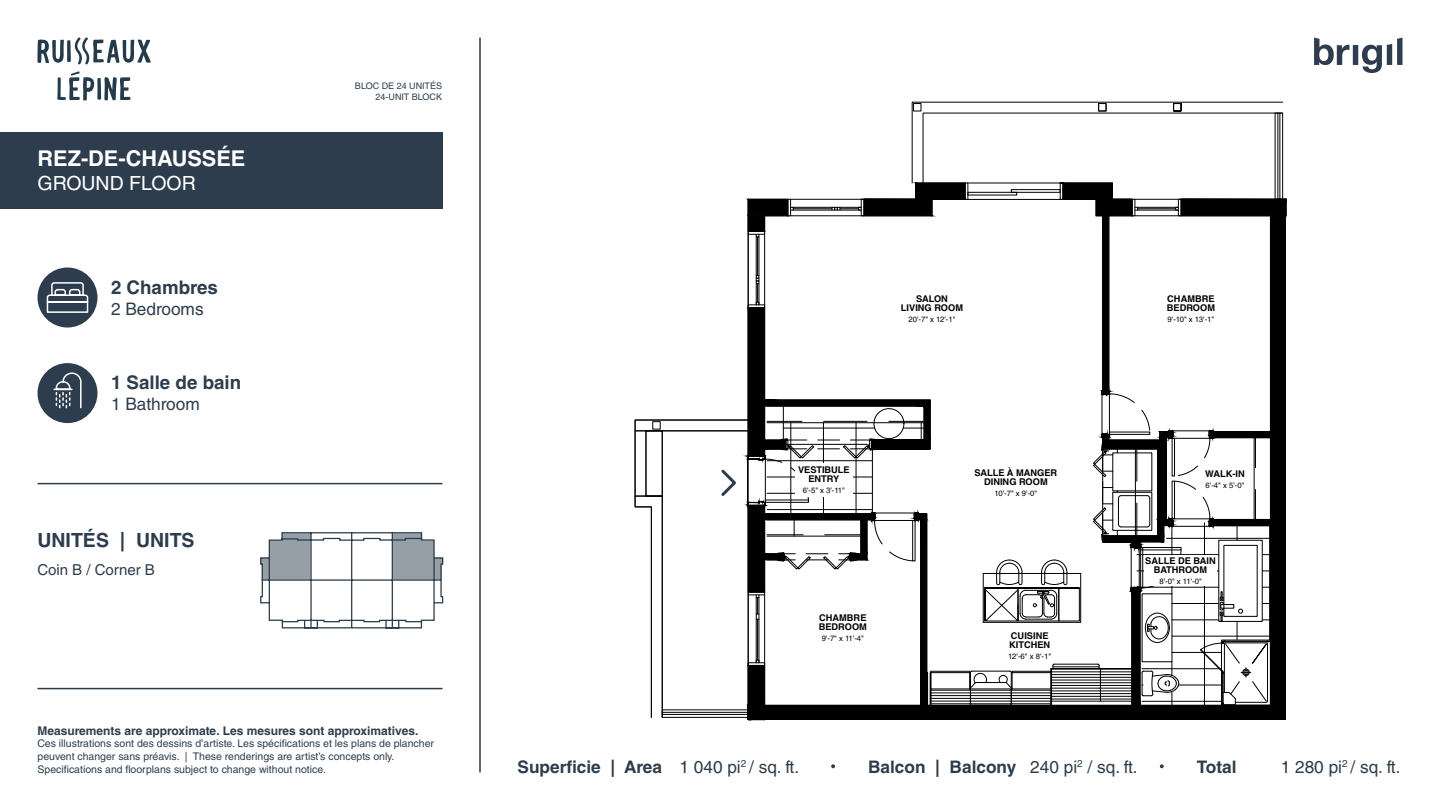
<style>
.page{position:relative;width:1440px;height:810px;background:#fff}
.page>*{position:absolute;margin:0;border:0;box-sizing:border-box;transform-origin:0 0}
.t1{font:700 21.75px "Helvetica LT Std";color:#fff}
.t2{font:700 19.5px "Helvetica LT Std";color:#2d3d4d}
.t3{font:19.5px "Helvetica LT Std";color:#fff}
.t4{font:700 18.75px "Helvetica LT Std";color:#2d3d4d}
.Titre{font:700 17.25px "Helvetica LT Std";color:#2d3d4d}
.Titre-2{font:17.25px "Helvetica LT Std";color:#2d3d4d}
.t5{font:15px "Helvetica LT Std";color:#2d3d4d}
.t6{font:700 12px "Helvetica LT Std";color:#2d3d4d}
.t7{font:10.5px/12.6px "Helvetica LT Std";color:#2d3d4d}
.Titre-3{font:10.05px "Helvetica LT Std";color:#2d3d4d}
.t8{font:700 9.23px/9.2px "Helvetica LT Std";color:#000;text-align:center}
.t9{font:9px "Helvetica LT Std";color:#2d3d4d}
.t10{font:7.73px "Helvetica LT Std";letter-spacing:-.055em;color:#000}
.s1{font-weight:400}
</style>
<div class="page">
<div style="left:0;top:132px;width:442px;height:76px;background:#2d3d4d"></div>
<hr style="left:479px;top:38px;width:2px;height:734px;background:#2d3d4d">
<hr style="left:38px;top:688px;width:404px;height:1px;background:#2d3d4d">
<hr style="left:38px;top:483px;width:404px;height:1px;background:#2d3d4d">
<svg style="left:1314px;top:38px;width:88px;height:35px"></svg>
<div style="left:38px;top:268px;width:60px;height:60px;background:#2d3d4d;border-radius:50%"></div>
<svg style="left:46px;top:282px;width:43px;height:31px"></svg>
<div style="left:38px;top:363px;width:60px;height:60px;background:#2d3d4d;border-radius:50%"></div>
<svg style="left:53px;top:372px;width:29px;height:37px"></svg>
<svg style="left:831px;top:764px;width:4px;height:4px"></svg>
<svg style="left:1160px;top:764px;width:4px;height:4px"></svg>
<svg style="left:38px;top:37px;width:113px;height:27px"></svg>
<svg style="left:57px;top:71px;width:74px;height:30px"></svg>
<svg style="left:721px;top:469px;width:15px;height:27px"></svg>
<svg style="left:260px;top:532px;width:184px;height:97px"></svg>
<div style="left:652px;top:421px;width:8px;height:8px;border:1px solid #000"></div>
<div style="left:635px;top:420px;width:114px;height:11px;border:1px solid #000"></div>
<svg style="left:634px;top:495px;width:29px;height:223px"></svg>
<hr style="left:635px;top:431px;width:1px;height:65px;background:#000">
<div style="left:646px;top:431px;width:17px;height:65px;border:1px solid #000"></div>
<hr style="left:662px;top:712px;width:86px;height:1px;background:#000">
<hr style="left:662px;top:714px;width:86px;height:1px;background:#000">
<div style="left:662px;top:710px;width:87px;height:8px;border:1px solid #000"></div>
<svg style="left:747px;top:102px;width:540px;height:603px"></svg>
<div style="left:795px;top:464px;width:58px;height:33px;background:#fff"></div>
<div style="left:1144px;top:556px;width:73px;height:30px;background:#fff"></div>
<div style="left:747px;top:705px;width:537px;height:15px;background:#000"></div>
<div style="left:1270px;top:200px;width:16px;height:520px;background:#000"></div>
<h1 class="t1" style="left:38px;top:145px;width:209px">REZ-DE-CHAUSSÉE</h1>
<h2 class="t3" style="left:38px;top:172px;width:160px">GROUND FLOOR</h2>
<p class="t9" style="left:355px;top:81px;width:89px">BLOC DE 24 UNITÉS</p>
<p class="t9" style="left:376px;top:92px;width:68px">24-UNIT BLOCK</p>
<p class="t4" style="left:111px;top:276px;width:108px">2 Chambres</p>
<p class="Titre-2" style="left:111px;top:299px;width:94px">2 Bedrooms</p>
<p class="t8" style="left:901px;top:294px;width:64px">SALON<br>LIVING ROOM</p>
<p class="t10" style="left:908px;top:315px;width:49px">20'-7" x 12'-1"</p>
<h3 class="t4" style="left:111px;top:371px;width:132px">1 Salle de bain</h3>
<h3 class="Titre-2" style="left:111px;top:394px;width:90px">1 Bathroom</h3>
<p class="t2" style="left:38px;top:528px;width:159px">UNITÉS | UNITS</p>
<p class="t5" style="left:38px;top:561px;width:119px">Coin B / Corner B</p>
<p class="t8" style="left:798px;top:465px;width:53px">VESTIBULE<br>ENTRY</p>
<p class="t10" style="left:803px;top:486px;width:44px">6'-5" x 3'-11"</p>
<p class="t8" style="left:819px;top:613px;width:50px;text-align:left">CHAMBRE<br>BEDROOM</p>
<p class="t10" style="left:822px;top:634px;width:44px">9'-7" x 11'-4"</p>
<p class="t8" style="left:975px;top:468px;width:84px">SALLE À MANGER<br>DINING ROOM</p>
<p class="t10" style="left:995px;top:488px;width:44px">10'-7" x 9'-0"</p>
<p class="t8" style="left:1009px;top:631px;width:43px;text-align:left">CUISINE<br>KITCHEN</p>
<p class="t10" style="left:1008px;top:652px;width:44px">12'-6" x 8'-1"</p>
<p class="t8" style="left:1167px;top:294px;width:50px;text-align:left">CHAMBRE<br>BEDROOM</p>
<p class="t10" style="left:1168px;top:315px;width:48px">9'-10" x 13'-1"</p>
<p class="t8" style="left:1205px;top:469px;width:41px">WALK-IN</p>
<p class="t10" style="left:1206px;top:480px;width:40px">6'-4" x 5'-0"</p>
<p class="t8" style="left:1145px;top:556px;width:72px">SALLE DE BAIN<br>BATHROOM</p>
<p class="t10" style="left:1159px;top:577px;width:44px">8'-0" x 11'-0"</p>
<p class="t6" style="left:38px;top:723px;width:382px">Measurements are approximate. Les mesures sont approximatives.</p>
<p class="t7" style="left:38px;top:737px;width:398px">Ces illustrations sont des dessins d’artiste. Les spécifications et les plans de plancher peuvent changer sans préavis. | These renderings are artist’s concepts only.<br>Specifications and floorplans subject to change without notice.</p>
<p class="Titre" style="left:518px;top:756px;width:283px">Superficie | Area <span class="s1">1 040 pi</span><sup>2</sup> <span class="s1">/ sq. ft.</span></p>
<p class="Titre-2" style="left:1088px;top:756px;width:52px">/ sq. ft.</p>
<p class="Titre" style="left:868px;top:756px;width:211px">Balcon | Balcony <span class="s1">240 pi</span></p>
<p class="Titre-3" style="left:1077px;top:757px;width:7px">2</p>
<p class="Titre" style="left:1197px;top:756px;width:41px">Total</p>
<p class="Titre-2" style="left:1281px;top:756px;width:121px">1 280 pi<sup>2</sup> / sq. ft.</p>
</div>
